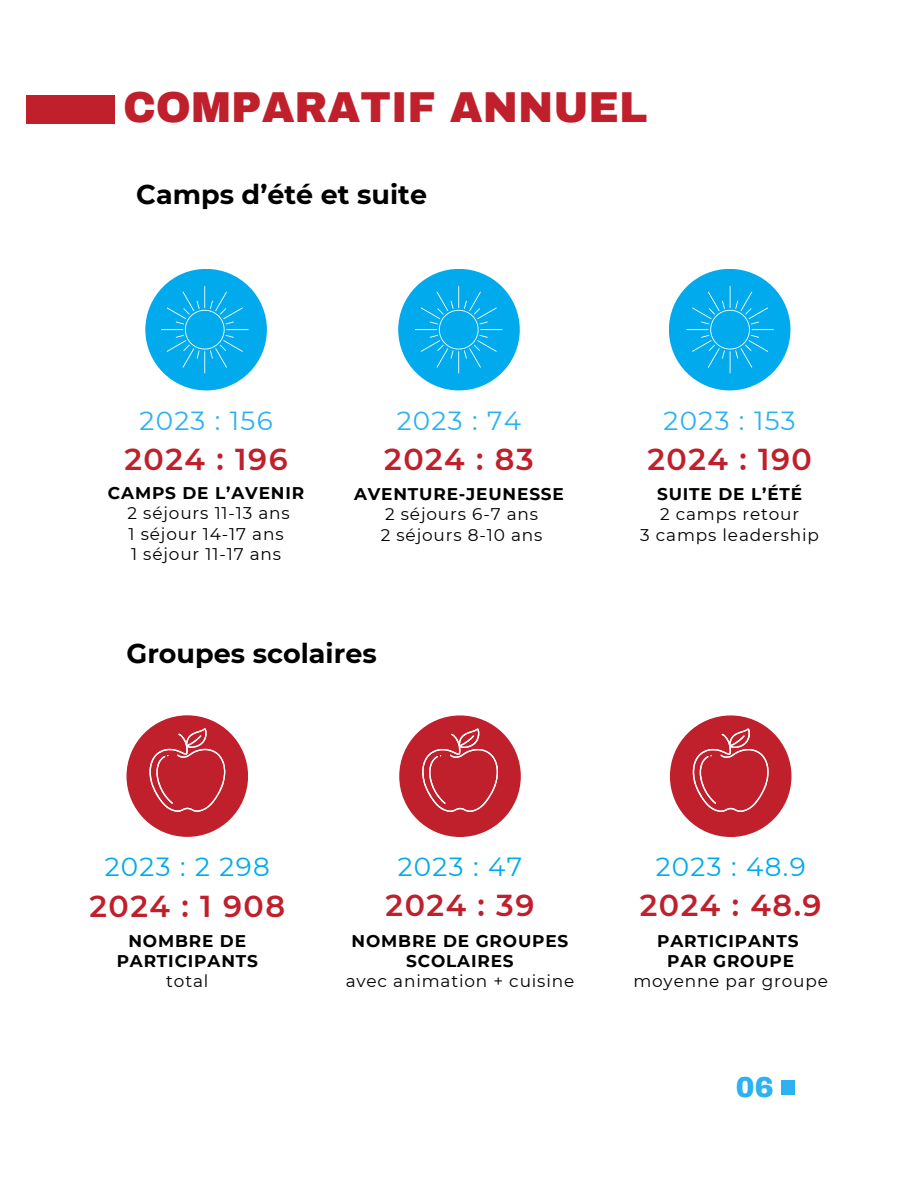
<style>
.page{position:relative;width:918px;height:1188px;background:#fff}
.page>*{position:absolute;margin:0;border:0;box-sizing:border-box;transform-origin:0 0}
.t1{font:900 42.3px "Archivo";color:#bf202b}
.t2{font:600 30.3px "Montserrat";letter-spacing:.05em;color:#bf202b}
.t3{font:900 28.2px "Archivo";color:#2cb1f1}
.t4{font:700 27px "Montserrat";color:#000}
.t5{font:26.25px "Montserrat";letter-spacing:.05em;color:#00aaec}
.t6{font:26.25px "Montserrat";letter-spacing:.05em;color:#2cb1f1}
.t7{font:16.95px "Montserrat";letter-spacing:.05em;color:#000}
.t8{font:700 16.95px/20.2px "Montserrat";letter-spacing:.05em;color:#000;text-align:center}
</style>
<div class="page">
<div style="left:26px;top:95px;width:88px;height:29px;background:#bf202b"></div>
<div style="left:781px;top:1081px;width:14px;height:14px;background:#2cb1f1"></div>
<div style="left:145px;top:269px;width:122px;height:121px;background:#00aaec;border-radius:50%"></div>
<div style="left:398px;top:269px;width:122px;height:121px;background:#00aaec;border-radius:50%"></div>
<div style="left:669px;top:269px;width:121px;height:121px;background:#00aaec;border-radius:50%"></div>
<div style="left:399px;top:715px;width:122px;height:122px;background:#bf202b;border-radius:50%"></div>
<div style="left:670px;top:715px;width:121px;height:122px;background:#bf202b;border-radius:50%"></div>
<svg style="left:161px;top:286px;width:88px;height:87px"></svg>
<svg style="left:415px;top:286px;width:88px;height:87px"></svg>
<svg style="left:686px;top:286px;width:88px;height:87px"></svg>
<svg style="left:422px;top:728px;width:76px;height:84px"></svg>
<svg style="left:692px;top:728px;width:77px;height:84px"></svg>
<div style="left:127px;top:715px;width:121px;height:122px;background:#bf202b;border-radius:50%"></div>
<svg style="left:149px;top:728px;width:76px;height:84px"></svg>
<h3 class="t1" style="left:123px;top:85px;width:526px">COMPARATIF ANNUEL</h3>
<p class="t4" style="left:136px;top:178px;width:292px">Camps d’été et suite</p>
<h4 class="t6" style="left:139px;top:404px;width:135px">2023 : 156</h4>
<h4 class="t2" style="left:125px;top:440px;width:165px">2024 : 196</h4>
<p class="t8" style="left:108px;top:483px;width:198px">CAMPS DE L’AVENIR</p>
<p class="t7" style="left:128px;top:503px;width:164px">2 séjours 11-13 ans</p>
<p class="t7" style="left:129px;top:523px;width:157px">1 séjour 14-17 ans</p>
<h4 class="t7" style="left:131px;top:543px;width:152px">1 séjour 11-17 ans</h4>
<p class="t6" style="left:397px;top:404px;width:126px">2023 : 74</p>
<p class="t2" style="left:384px;top:440px;width:151px">2024 : 83</p>
<h2 class="t8" style="left:354px;top:484px;width:211px">AVENTURE-JEUNESSE</h2>
<h2 class="t7" style="left:385px;top:504px;width:155px">2 séjours 6-7 ans</h2>
<h2 class="t7" style="left:381px;top:524px;width:163px">2 séjours 8-10 ans</h2>
<p class="t4" style="left:127px;top:637px;width:252px">Groupes scolaires</p>
<p class="t6" style="left:664px;top:404px;width:134px">2023 : 153</p>
<p class="t2" style="left:647px;top:440px;width:166px">2024 : 190</p>
<p class="t8" style="left:657px;top:484px;width:147px">SUITE DE L’ÉTÉ</p>
<p class="t7" style="left:660px;top:504px;width:141px">2 camps retour</p>
<p class="t7" style="left:640px;top:524px;width:180px">3 camps leadership</p>
<p class="t5" style="left:105px;top:851px;width:166px">2023 : 2 298</p>
<p class="t2" style="left:90px;top:887px;width:197px">2024 : 1 908</p>
<h2 class="t8" style="left:117px;top:931px;width:143px">NOMBRE DE<br>PARTICIPANTS</h2>
<h2 class="t7" style="left:166px;top:971px;width:44px">total</h2>
<p class="t5" style="left:398px;top:851px;width:126px">2023 : 47</p>
<p class="t2" style="left:386px;top:887px;width:150px">2024 : 39</p>
<p class="t8" style="left:352px;top:931px;width:218px">NOMBRE DE GROUPES<br>SCOLAIRES</p>
<h3 class="t7" style="left:346px;top:971px;width:230px">avec animation + cuisine</h3>
<h4 class="t5" style="left:656px;top:851px;width:151px">2023 : 48.9</h4>
<h2 class="t2" style="left:640px;top:887px;width:183px">2024 : 48.9</h2>
<p class="t8" style="left:657px;top:931px;width:143px">PARTICIPANTS</p>
<h4 class="t8" style="left:667px;top:951px;width:128px">PAR GROUPE</h4>
<h4 class="t7" style="left:633px;top:971px;width:196px">moyenne par groupe</h4>
<p class="t3" style="left:736px;top:1072px;width:39px">06</p>
</div>
